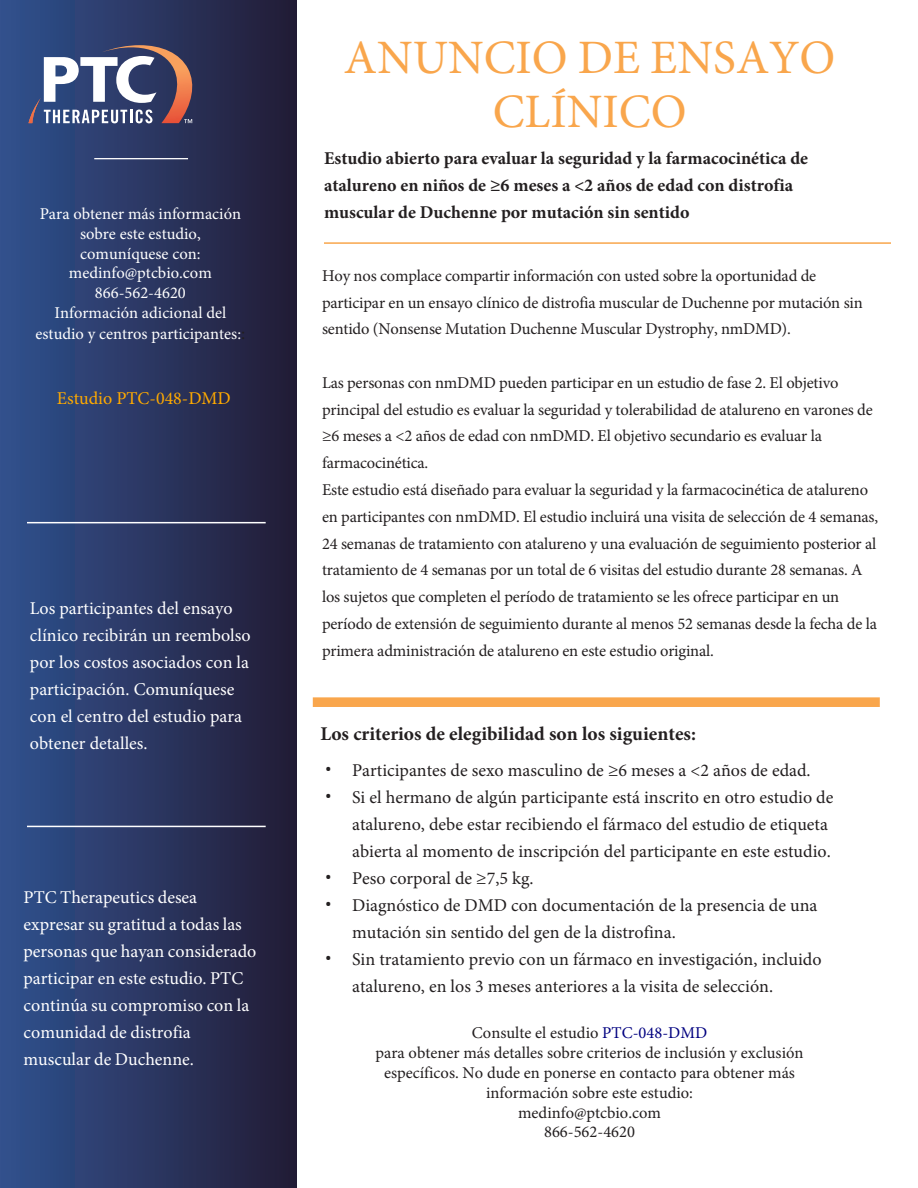
<style>
.page{position:relative;width:918px;height:1188px;background:#fff}
.page>*{position:absolute;margin:0;border:0;box-sizing:border-box;transform-origin:0 0}
.t1{font:48px/54px "Minion Pro";color:#f9a64c;text-align:center}
.t2{font:700 19.5px "Minion Pro";color:#231f20}
.t3{font:18px/27px "Minion Pro";color:#231f20}
.t4{font:18px/27px "Minion Pro";color:#fff}
.t5{font:700 18px/27px "Minion Pro";color:#231f20}
.t6{font:18px "Minion Pro";color:#fa0}
.t7{font:16.5px/26.7px "Minion Pro";letter-spacing:-.01em;color:#231f20}
.t8{font:16.5px/19.8px "Minion Pro";color:#221e1f;text-align:center}
.t9{font:16.5px/20px "Minion Pro";color:#fff;text-align:center}
.s1{font-size:18px;color:#221e1f}
.s2{font-family:"Roboto";font-size:19.5px}
.s3{color:#000080}
</style>
<div class="page">
<div style="left:0;top:0;width:296px;height:1188px;background:linear-gradient(to right,#31528f,#231c35)"></div>
<hr style="left:94px;top:158px;width:94px;height:1px;background:#fff">
<svg style="left:28px;top:42px;width:168px;height:81px"></svg>
<hr style="left:27px;top:522px;width:239px;height:1px;background:#fff">
<hr style="left:324px;top:242px;width:567px;height:2px;background:#f9a64c">
<hr style="left:313px;top:700px;width:567px;height:4px;background:#f9a64c">
<hr style="left:27px;top:826px;width:239px;height:1px;background:#fff">
<p class="t9" style="left:36px;top:204px;width:211px">Para obtener más información sobre este estudio, comuníquese con: medinfo@ptcbio.com<br>866-562-4620<br>Información adicional del estudio y centros participantes:<span class="s1">:</span></p>
<p class="t6" style="left:57px;top:386px;width:175px">Estudio PTC-048-DMD</p>
<p class="t4" style="left:30px;top:595px;width:222px">Los participantes del ensayo clínico recibirán un reembolso por los costos asociados con la participación. Comuníquese con el centro del estudio para obtener detalles.</p>
<p class="t4" style="left:24px;top:884px;width:234px">PTC Therapeutics desea expresar su gratitud a todas las personas que hayan considerado participar en este estudio. PTC continúa su compromiso con la comunidad de distrofia muscular de Duchenne.</p>
<h1 class="t1" style="left:344px;top:31px;width:493px">ANUNCIO DE ENSAYO<br>CLÍNICO</h1>
<p class="t5" style="left:324px;top:145px;width:486px">Estudio abierto para evaluar la seguridad y la farmacocinética de atalureno en niños de ≥6 meses a &lt;2 años de edad con distrofia muscular de Duchenne por mutación sin sentido</p>
<p class="t7" style="left:322px;top:262px;width:542px">Hoy nos complace compartir información con usted sobre la oportunidad de participar en un ensayo clínico de distrofia muscular de Duchenne por mutación sin sentido (Nonsense Mutation Duchenne Muscular Dystrophy, nmDMD).</p>
<p class="t7" style="left:322px;top:369px;width:558px">Las personas con nmDMD pueden participar en un estudio de fase 2. El objetivo principal del estudio es evaluar la seguridad y tolerabilidad de atalureno en varones de ≥6 meses a &lt;2 años de edad con nmDMD. El objetivo secundario es evaluar la farmacocinética.<br>Este estudio está diseñado para evaluar la seguridad y la farmacocinética de atalureno en participantes con nmDMD. El estudio incluirá una visita de selección de 4 semanas, 24 semanas de tratamiento con atalureno y una evaluación de seguimiento posterior al tratamiento de 4 semanas por un total de 6 visitas del estudio durante 28 semanas. A los sujetos que completen el período de tratamiento se les ofrece participar en un período de extensión de seguimiento durante al menos 52 semanas desde la fecha de la primera administración de atalureno en este estudio original.</p>
<p class="t2" style="left:321px;top:720px;width:377px">Los criterios de elegibilidad son los siguientes:</p>
<p class="t3" style="left:325px;top:757px;width:487px"><span class="s2">•</span> Participantes de sexo masculino de ≥6 meses a &lt;2 años de edad.</p>
<p class="t3" style="left:352px;top:784px;width:483px;text-indent:-27px"><span class="s2">•</span> Si el hermano de algún participante está inscrito en otro estudio de atalureno, debe estar recibiendo el fármaco del estudio de etiqueta abierta al momento de inscripción del participante en este estudio.</p>
<p class="t3" style="left:325px;top:865px;width:210px"><span class="s2">•</span> Peso corporal de ≥7,5 kg.</p>
<p class="t3" style="left:352px;top:892px;width:467px;text-indent:-27px"><span class="s2">•</span> Diagnóstico de DMD con documentación de la presencia de una mutación sin sentido del gen de la distrofina.</p>
<p class="t3" style="left:352px;top:946px;width:471px;text-indent:-27px"><span class="s2">•</span> Sin tratamiento previo con un fármaco en investigación, incluido atalureno, en los 3 meses anteriores a la visita de selección.</p>
<p class="t8" style="left:376px;top:1023px;width:429px">Consulte el estudio <span class="s3">PTC-048-DMD<br></span>para obtener más detalles sobre criterios de inclusión y exclusión específicos. No dude en ponerse en contacto para obtener más información sobre este estudio:<br>medinfo@ptcbio.com<br>866-562-4620</p>
</div>
